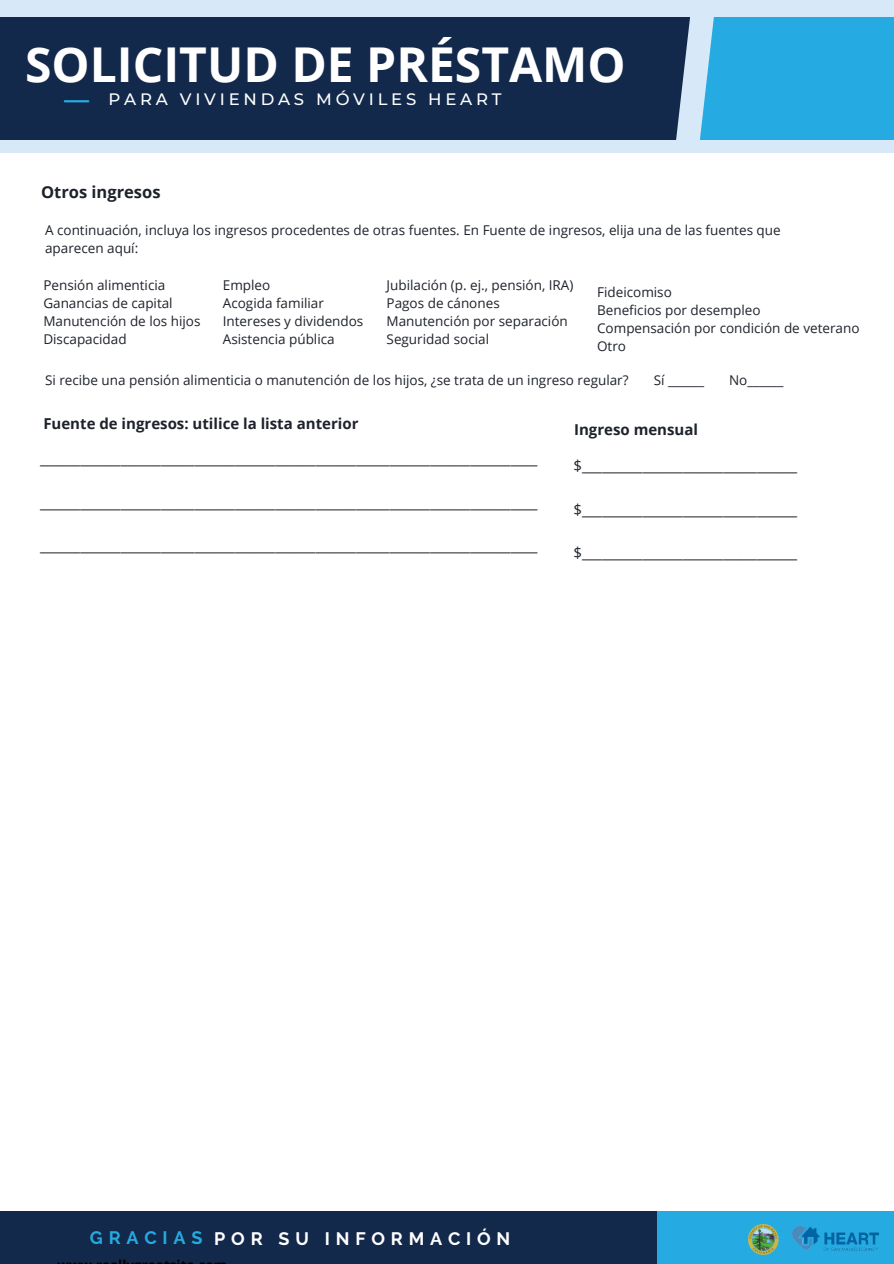
<style>
.page{position:relative;width:894px;height:1264px;background:#fff}
.page>*{position:absolute;margin:0;border:0;box-sizing:border-box;transform-origin:0 0}
.t1{font:700 48px "Open Sans";color:#fff}
.t2{font:700 18px "Raleway";letter-spacing:.32em;color:#fff}
.t3{font:700 18px "Raleway";letter-spacing:.32em;color:#25aae1}
.t4{font:500 16.5px "Montserrat";letter-spacing:.23em;color:#fff}
.t5{font:700 16.5px "Open Sans";color:#1e232b}
.t6{font:15px "Open Sans";color:#1e232b}
.t7{font:700 15px "Open Sans";color:#1e232b}
.t8{font:13.5px/18px "Open Sans";color:#1e232b}
</style>
<div class="page">
<div style="left:0;top:0;width:893px;height:153px;background:#d7e9f8"></div>
<div style="left:0;top:17px;width:694px;height:122px;background:#13294b"></div>
<hr style="left:65px;top:100px;width:23px;height:2px;background:#25aae1">
<div style="left:694px;top:17px;width:199px;height:122px;background:#25aae1"></div>
<svg style="left:660px;top:17px;width:70px;height:123px"></svg>
<div style="left:0;top:1211px;width:660px;height:52px;background:#13294b"></div>
<div style="left:657px;top:1211px;width:236px;height:52px;background:#25aae1"></div>
<img style="left:792px;top:1226px;width:86px;height:24px">
<img style="left:748px;top:1224px;width:31px;height:31px">
<p class="t1" style="left:25px;top:31px;width:602px">SOLICITUD DE PRÉSTAMO</p>
<p class="t4" style="left:108px;top:89px;width:394px">PARA VIVIENDAS MÓVILES HEART</p>
<h4 class="t5" style="left:41px;top:180px;width:121px">Otros ingresos</h4>
<p class="t8" style="left:45px;top:221px;width:737px">A continuación, incluya los ingresos procedentes de otras fuentes. En Fuente de ingresos, elija una de las fuentes que aparecen aquí:</p>
<h3 class="t8" style="left:43px;top:276px;width:123px">Pensión alimenticia</h3>
<p class="t8" style="left:43px;top:294px;width:131px">Ganancias de capital</p>
<p class="t8" style="left:43px;top:312px;width:159px">Manutención de los hijos</p>
<p class="t8" style="left:43px;top:330px;width:85px">Discapacidad</p>
<p class="t8" style="left:386px;top:276px;width:188px">Jubilación (p. ej., pensión, IRA)</p>
<p class="t8" style="left:386px;top:294px;width:115px">Pagos de cánones</p>
<p class="t8" style="left:386px;top:312px;width:183px">Manutención por separación</p>
<p class="t8" style="left:386px;top:330px;width:104px">Seguridad social</p>
<p class="t8" style="left:223px;top:276px;width:49px">Empleo</p>
<p class="t8" style="left:223px;top:294px;width:103px">Acogida familiar</p>
<p class="t8" style="left:223px;top:312px;width:142px">Intereses y dividendos</p>
<p class="t8" style="left:223px;top:330px;width:113px">Asistencia pública</p>
<p class="t8" style="left:597px;top:282px;width:76px">Fideicomiso</p>
<p class="t8" style="left:597px;top:300px;width:165px">Beneficios por desempleo</p>
<p class="t8" style="left:597px;top:318px;width:264px">Compensación por condición de veterano</p>
<p class="t8" style="left:597px;top:336px;width:30px">Otro</p>
<p class="t8" style="left:45px;top:371px;width:585px">Si recibe una pensión alimenticia o manutención de los hijos, ¿se trata de un ingreso regular?</p>
<p class="t8" style="left:653px;top:371px;width:52px">Sí ______</p>
<p class="t8" style="left:728px;top:371px;width:56px">No______</p>
<h1 class="t7" style="left:43px;top:412px;width:316px">Fuente de ingresos: utilice la lista anterior</h1>
<h2 class="t7" style="left:574px;top:419px;width:125px">Ingreso mensual</h2>
<p class="t6" style="left:40px;top:448px;width:499px">__________________________________________________________________________</p>
<p class="t6" style="left:40px;top:492px;width:499px">__________________________________________________________________________</p>
<p class="t6" style="left:40px;top:535px;width:499px">__________________________________________________________________________</p>
<p class="t6" style="left:573px;top:455px;width:225px">$________________________________</p>
<p class="t6" style="left:573px;top:499px;width:225px">$________________________________</p>
<h4 class="t6" style="left:573px;top:542px;width:225px">$________________________________</h4>
<h2 class="t3" style="left:90px;top:1227px;width:114px">GRACIAS</h2>
<p class="t2" style="left:214px;top:1228px;width:297px">POR SU INFORMACIÓN</p>
</div>
